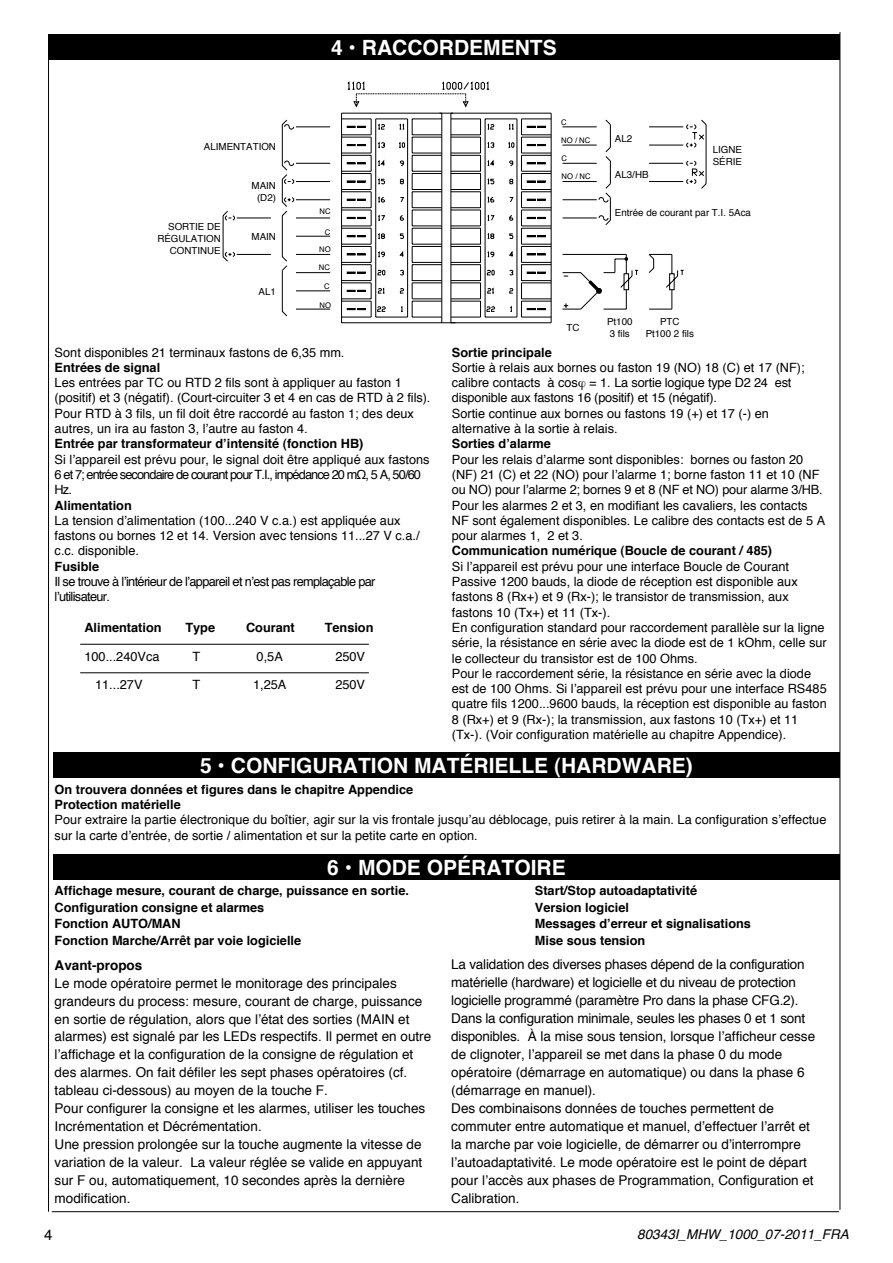
<style>
.page{position:relative;width:893px;height:1263px;background:#fff}
.page>*{position:absolute;margin:0;border:0;box-sizing:border-box;transform-origin:0 0}
.t1{font:700 21px "Helvetica";color:#fff}
.t2{font:15px "Helvetica";color:#000}
.t3{font:13.5px/18px "Helvetica";color:#000}
.t4{font:italic 13.5px "Helvetica";color:#000}
.t5{font:700 13.5px "Helvetica";color:#000}
.t6{font:12.75px/15.3px "Helvetica";color:#000}
.t7{font:700 12.75px/16.5px "Helvetica";color:#000}
.t8{font:12.75px/15.3px "Helvetica";letter-spacing:-.05em;color:#000}
.t9{font:9.75px/11.7px "Helvetica";color:#000}
.t10{font:7.65px "Helvetica";color:#000}
</style>
<div class="page">
<div style="left:53px;top:752px;width:787px;height:26px;background:#000"></div>
<div style="left:53px;top:854px;width:787px;height:26px;background:#000"></div>
<div style="left:48px;top:34px;width:792px;height:26px;background:#000"></div>
<svg style="left:222px;top:119px;width:131px;height:205px"></svg>
<svg style="left:295px;top:81px;width:58px;height:213px"></svg>
<svg style="left:353px;top:81px;width:199px;height:243px"></svg>
<svg style="left:507px;top:118px;width:200px;height:200px"></svg>
<hr style="left:80px;top:644px;width:289px;height:1px;background:#000">
<hr style="left:80px;top:672px;width:289px;height:1px;background:#000">
<hr style="left:48px;top:34px;width:1px;height:1178px;background:#000">
<hr style="left:840px;top:32px;width:1px;height:1178px;background:#000">
<hr style="left:52px;top:1211px;width:787px;height:1px;background:#000">
<p class="t9" style="left:204px;top:142px;width:8px">alimenta</p>
<p class="t9" style="left:253px;top:142px;width:13px">Tion</p>
<p class="t9" style="left:168px;top:221px;width:14px">Sortie</p>
<p class="t9" style="left:207px;top:221px;width:8px">de</p>
<p class="t9" style="left:157px;top:233px;width:8px">régulation</p>
<p class="t9" style="left:170px;top:245px;width:8px">continue</p>
<p class="t9" style="left:252px;top:180px;width:26px;text-align:center">MAIN (D2)</p>
<p class="t9" style="left:252px;top:231px;width:26px">MAIN</p>
<p class="t9" style="left:259px;top:286px;width:19px">AL1</p>
<h1 class="t1" style="left:331px;top:30px;width:227px">4 • RACCORDEMENTS</h1>
<p class="t10" style="left:320px;top:206px;width:13px">NC</p>
<p class="t10" style="left:325px;top:226px;width:7px">C</p>
<p class="t10" style="left:319px;top:243px;width:13px">NO</p>
<p class="t10" style="left:319px;top:261px;width:13px">NC</p>
<p class="t10" style="left:324px;top:280px;width:7px">C</p>
<p class="t10" style="left:319px;top:299px;width:13px">NO</p>
<p class="t10" style="left:561px;top:116px;width:7px">C</p>
<p class="t10" style="left:561px;top:134px;width:31px">NO / NC</p>
<p class="t10" style="left:562px;top:152px;width:7px">C</p>
<p class="t10" style="left:562px;top:171px;width:31px">NO / NC</p>
<p class="t9" style="left:615px;top:133px;width:19px">AL2</p>
<p class="t9" style="left:615px;top:169px;width:35px">AL3/HB</p>
<p class="t9" style="left:713px;top:144px;width:13px">Ligne série</p>
<p class="t9" style="left:615px;top:207px;width:138px">Entrée de courant par T.I. 5Aca</p>
<p class="t9" style="left:567px;top:322px;width:14px">TC</p>
<p class="t9" style="left:607px;top:316px;width:27px">Pt100<br>3 fils</p>
<p class="t9" style="left:646px;top:316px;width:50px;text-align:center">PTC<br>Pt100 2 fils</p>
<p class="t6" style="left:55px;top:345px;width:291px">Sont disponibles 21 terminaux fastons de 6,35 mm.</p>
<p class="t7" style="left:55px;top:359px;width:107px">Entrées de signal</p>
<p class="t6" style="left:55px;top:375px;width:377px">Les entrées par TC ou RTD 2 fils sont à appliquer au faston 1 (positif) et 3 (négatif). (Court-circuiter 3 et 4 en cas de RTD à 2 fils).<br>Pour RTD à 3 fils, un fil doit être raccordé au faston 1; des deux autres, un ira au faston 3, l’autre au faston 4.</p>
<p class="t7" style="left:55px;top:436px;width:310px">Entrée par transformateur d’intensité (fonction HB)</p>
<p class="t6" style="left:55px;top:452px;width:376px">Si l’appareil est prévu pour, le signal doit être appliqué aux fastons<br>6 et 7; entrée secondaire de courant pour T.I., impédance 20 mΩ, 5 A, 50/60<br>Hz.</p>
<p class="t7" style="left:55px;top:497px;width:79px">Alimentation</p>
<p class="t6" style="left:55px;top:513px;width:367px">La tension d’alimentation (100...240 V c.a.) est appliquée aux fastons ou bornes 12 et 14. Version avec tensions 11...27 V c.a./ c.c. disponible.</p>
<p class="t7" style="left:55px;top:558px;width:46px">Fusible</p>
<p class="t8" style="left:55px;top:574px;width:322px">Il se trouve à l’intérieur de l’appareil et n’est pas remplaçable par l’utilisateur.</p>
<p class="t7" style="left:84px;top:619px;width:79px">Alimentation</p>
<p class="t7" style="left:185px;top:619px;width:31px">Type</p>
<p class="t7" style="left:246px;top:619px;width:50px">Courant</p>
<p class="t7" style="left:325px;top:619px;width:50px">Tension</p>
<p class="t6" style="left:84px;top:649px;width:77px">100...240Vca</p>
<p class="t6" style="left:192px;top:649px;width:9px">T</p>
<p class="t6" style="left:257px;top:649px;width:28px">0,5A</p>
<p class="t6" style="left:335px;top:649px;width:31px">250V</p>
<p class="t6" style="left:95px;top:677px;width:49px">11...27V</p>
<p class="t6" style="left:192px;top:677px;width:9px">T</p>
<p class="t6" style="left:253px;top:677px;width:35px">1,25A</p>
<p class="t6" style="left:335px;top:677px;width:31px">250V</p>
<p class="t7" style="left:452px;top:344px;width:101px">Sortie principale</p>
<p class="t6" style="left:452px;top:360px;width:354px">Sortie à relais aux bornes ou faston 19 (NO) 18 (C) et 17 (NF); calibre contacts à cos = 1. La sortie logique type D2 24 est disponible aux fastons 16 (positif) et 15 (négatif).<br>Sortie continue aux bornes ou fastons 19 (+) et 17 (-) en alternative à la sortie à relais.</p>
<p class="t7" style="left:452px;top:436px;width:101px">Sorties d’alarme</p>
<p class="t6" style="left:452px;top:452px;width:375px">Pour les relais d’alarme sont disponibles: bornes ou faston 20 (NF) 21 (C) et 22 (NO) pour l’alarme 1; borne faston 11 et 10 (NF ou NO) pour l’alarme 2; bornes 9 et 8 (NF et NO) pour alarme 3/HB.<br>Pour les alarmes 2 et 3, en modifiant les cavaliers, les contacts NF sont également disponibles. Le calibre des contacts est de 5 A pour alarmes 1, 2 et 3.</p>
<p class="t7" style="left:452px;top:543px;width:322px">Communication numérique (Boucle de courant / 485)</p>
<p class="t6" style="left:452px;top:559px;width:376px">Si l’appareil est prévu pour une interface Boucle de Courant Passive 1200 bauds, la diode de réception est disponible aux fastons 8 (Rx+) et 9 (Rx-); le transistor de transmission, aux fastons 10 (Tx+) et 11 (Tx-).<br>En configuration standard pour raccordement parallèle sur la ligne série, la résistance en série avec la diode est de 1 kOhm, celle sur le collecteur du transistor est de 100 Ohms.<br>Pour le raccordement série, la résistance en série avec la diode est de 100 Ohms. Si l’appareil est prévu pour une interface RS485 quatre fils 1200...9600 bauds, la réception est disponible au faston 8 (Rx+) et 9 (Rx-); la transmission, aux fastons 10 (Tx+) et 11 (Tx-). (Voir configuration matérielle au chapitre Appendice).</p>
<h1 class="t1" style="left:200px;top:749px;width:494px">5 • CONFIGURATION MATÉRIELLE (HARDWARE)</h1>
<p class="t7" style="left:55px;top:782px;width:360px;line-height:15.3px">On trouvera données et figures dans le chapitre Appendice<br>Protection matérielle</p>
<p class="t6" style="left:55px;top:813px;width:773px">Pour extraire la partie électronique du boîtier, agir sur la vis frontale jusqu’au déblocage, puis retirer à la main. La configuration s’effectue sur la carte d’entrée, de sortie / alimentation et sur la petite carte en option.</p>
<h1 class="t1" style="left:327px;top:851px;width:240px">6 • MODE OPÉRATOIRE</h1>
<p class="t7" style="left:55px;top:882px;width:356px">Affichage mesure, courant de charge, puissance en sortie.<br>Configuration consigne et alarmes<br>Fonction AUTO/MAN<br>Fonction Marche/Arrêt par voie logicielle</p>
<p class="t5" style="left:55px;top:954px;width:89px">Avant-propos</p>
<p class="t3" style="left:55px;top:974px;width:378px">Le mode opératoire permet le monitorage des principales grandeurs du process: mesure, courant de charge, puissance en sortie de régulation, alors que l’état des sorties (MAIN et alarmes) est signalé par les LEDs respectifs. Il permet en outre l’affichage et la configuration de la consigne de régulation et des alarmes. On fait défiler les sept phases opératoires (cf. tableau ci-dessous) au moyen de la touche F.<br>Pour configurer la consigne et les alarmes, utiliser les touches Incrémentation et Décrémentation.<br>Une pression prolongée sur la touche augmente la vitesse de variation de la valeur. La valeur réglée se valide en appuyant sur F ou, automatiquement, 10 secondes après la dernière modification.</p>
<p class="t7" style="left:535px;top:882px;width:218px">Start/Stop autoadaptativité<br>Version logiciel<br>Messages d’erreur et signalisations<br>Mise sous tension</p>
<p class="t3" style="left:451px;top:956px;width:365px">La validation des diverses phases dépend de la configuration matérielle (hardware) et logicielle et du niveau de protection logicielle programmé (paramètre Pro dans la phase CFG.2).<br>Dans la configuration minimale, seules les phases 0 et 1 sont disponibles. À la mise sous tension, lorsque l’afficheur cesse de clignoter, l’appareil se met dans la phase 0 du mode opératoire (démarrage en automatique) ou dans la phase 6 (démarrage en manuel).<br>Des combinaisons données de touches permettent de commuter entre automatique et manuel, d’effectuer l’arrêt et la marche par voie logicielle, de démarrer ou d’interrompre l’autoadaptativité. Le mode opératoire est le point de départ pour l’accès aux phases de Programmation, Configuration et Calibration.</p>
<p class="t2" style="left:44px;top:1223px;width:10px">4</p>
<p class="t4" style="left:637px;top:1224px;width:213px">80343I_MHW_1000_07-2011_FRA</p>
</div>
